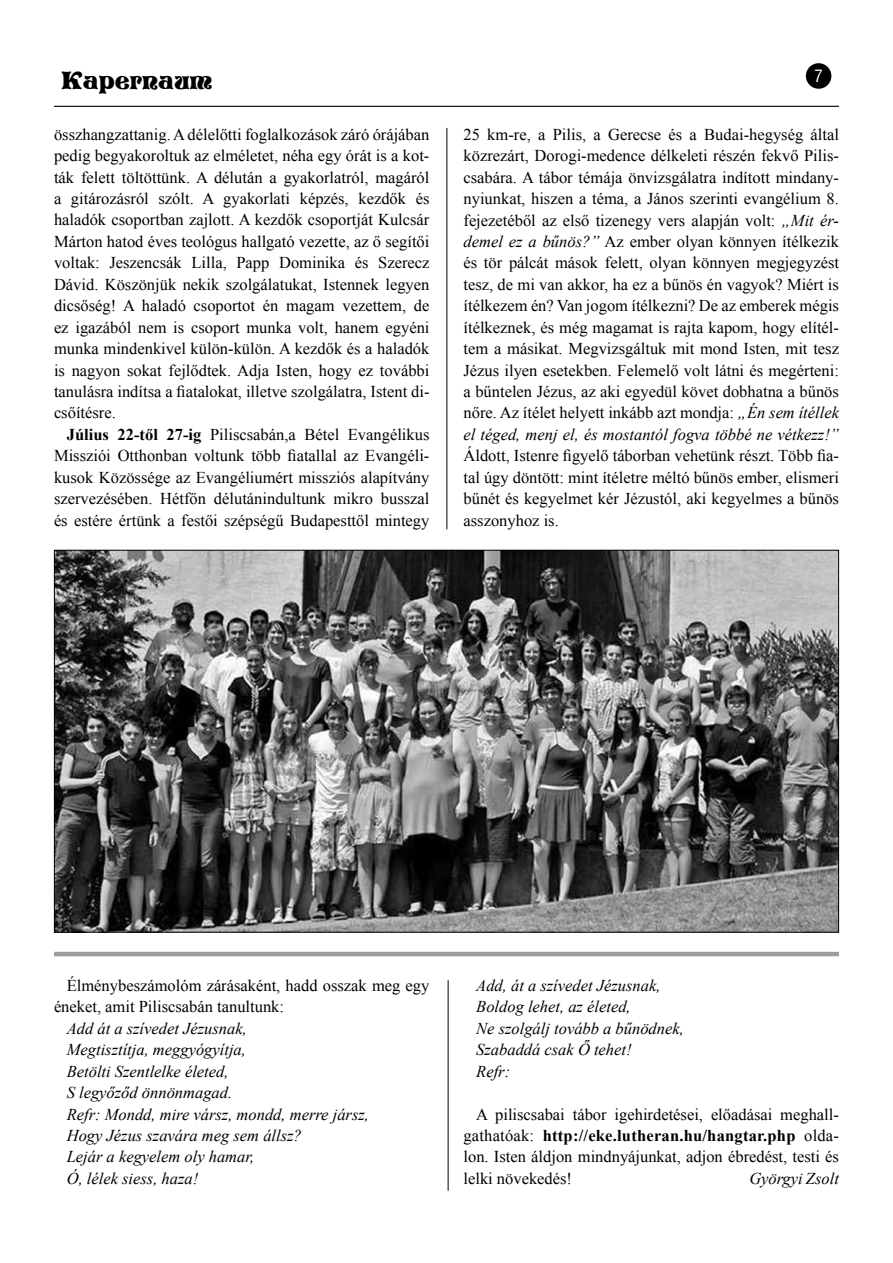
<style>
.page{position:relative;width:893px;height:1263px;background:#fff}
.page>*{position:absolute;margin:0;border:0;box-sizing:border-box;transform-origin:0 0}
.t1{font:24px "Vivian";color:#000}
.t2{font:16.5px/21.5px "Times New Roman";color:#000;text-align:justify}
.t3{font:italic 16.5px/21.5px "Times New Roman";color:#000}
.t4{font:16.5px "Switzerland Condensed";color:#fff}
.s1{font-weight:700}
.s2{font-style:italic}
</style>
<div class="page">
<div style="left:806px;top:63px;width:25px;height:26px;background:#000;border-radius:50%"></div>
<hr style="left:54px;top:106px;width:785px;height:1px;background:#000">
<img style="left:56px;top:552px;width:781px;height:378px">
<hr style="left:446px;top:128px;width:1px;height:401px;background:#000">
<hr style="left:448px;top:980px;width:1px;height:211px;background:#000">
<hr style="left:54px;top:952px;width:785px;height:4px;background:#9c9d9d">
<h1 class="t1" style="left:62px;top:64px;width:153px">Kapernaum</h1>
<p class="t4" style="left:814px;top:66px;width:10px">7</p>
<p class="t2" style="left:54px;top:123px;width:377px">összhangzattanig. A délelőtti foglalkozások záró órájában pedig begyakoroltuk az elméletet, néha egy órát is a kot&shy;ták felett töltöttünk. A délután a gyakorlatról, magáról a gitározásról szólt. A gyakorlati képzés, kezdők és haladók csoportban zajlott. A kezdők csoportját Kulcsár Márton hatod éves teológus hallgató vezette, az ő segítői voltak: Jeszencsák Lilla, Papp Dominika és Szerecz Dávid. Köszönjük nekik szolgálatukat, Istennek legyen dicsőség! A haladó csoportot én magam vezettem, de ez igazából nem is csoport munka volt, hanem egyéni munka mindenkivel külön-külön. A kezdők és a haladók is nagyon sokat fejlődtek. Adja Isten, hogy ez további tanulásra indítsa a fiatalokat, illetve szolgálatra, Istent di&shy;csőítésre.</p>
<p class="t2" style="left:54px;top:423px;width:377px;text-indent:13px"><span class="s1">Július 22-től 27-ig</span> Piliscsabán,a Bétel Evangélikus Missziói Otthonban voltunk több fiatallal az Evangéli&shy;kusok Közössége az Evangéliumért missziós alapítvány szervezésében. Hétfőn délutánindultunk mikro busszal és estére értünk a festői szépségű Budapesttől mintegy</p>
<p class="t2" style="left:463px;top:123px;width:377px">25 km-re, a Pilis, a Gerecse és a Budai-hegység által közrezárt, Dorogi-medence délkeleti részén fekvő Pilis&shy;csabára. A tábor témája önvizsgálatra indított mindany&shy;nyiunkat, hiszen a téma, a János szerinti evangélium 8. fejezetéből az első tizenegy vers alapján volt: <span class="s2">„Mit ér&shy;demel ez a bűnös?”</span> Az ember olyan könnyen ítélkezik és tör pálcát mások felett, olyan könnyen megjegyzést tesz, de mi van akkor, ha ez a bűnös én vagyok? Miért is ítélkezem én? Van jogom ítélkezni? De az emberek mégis ítélkeznek, és még magamat is rajta kapom, hogy elítél&shy;tem a másikat. Megvizsgáltuk mit mond Isten, mit tesz Jézus ilyen esetekben. Felemelő volt látni és megérteni: a bűntelen Jézus, az aki egyedül követ dobhatna a bűnös nőre. Az ítélet helyett inkább azt mondja: <span class="s2">„Én sem ítéllek el téged, menj el, és mostantól fogva többé ne vétkezz!”</span></p>
<p class="t2" style="left:463px;top:445px;width:377px">Áldott, Istenre figyelő táborban vehetünk részt. Több fia&shy;tal úgy döntött: mint ítéletre méltó bűnös ember, elismeri bűnét és kegyelmet kér Jézustól, aki kegyelmes a bűnös asszonyhoz is.</p>
<p class="t2" style="left:54px;top:974px;width:377px;text-indent:13px">Élménybeszámolóm zárásaként, hadd osszak meg egy éneket, amit Piliscsabán tanultunk:</p>
<p class="t3" style="left:67px;top:1017px;width:304px">Add át a szívedet Jézusnak,<br>Megtisztítja, meggyógyítja,<br>Betölti Szentlelke életed,<br>S legyőződ önnönmagad.<br>Refr: Mondd, mire vársz, mondd, merre jársz,<br>Hogy Jézus szavára meg sem állsz?<br>Lejár a kegyelem oly hamar,<br>Ó, lélek siess, haza!</p>
<p class="t3" style="left:476px;top:974px;width:209px">Add, át a szívedet Jézusnak,<br>Boldog lehet, az életed,<br>Ne szolgálj tovább a bűnödnek,<br>Szabaddá csak Ő tehet!<br>Refr:</p>
<p class="t2" style="left:463px;top:1103px;width:377px;text-indent:13px">A piliscsabai tábor igehirdetései, előadásai meghall&shy;gathatóak: <span class="s1">http://eke.lutheran.hu/hangtar.php</span> olda&shy;lon. Isten áldjon mindnyájunkat, adjon ébredést, testi és lelki növekedés!</p>
<p class="t3" style="left:749px;top:1167px;width:91px">Györgyi Zsolt</p>
</div>
